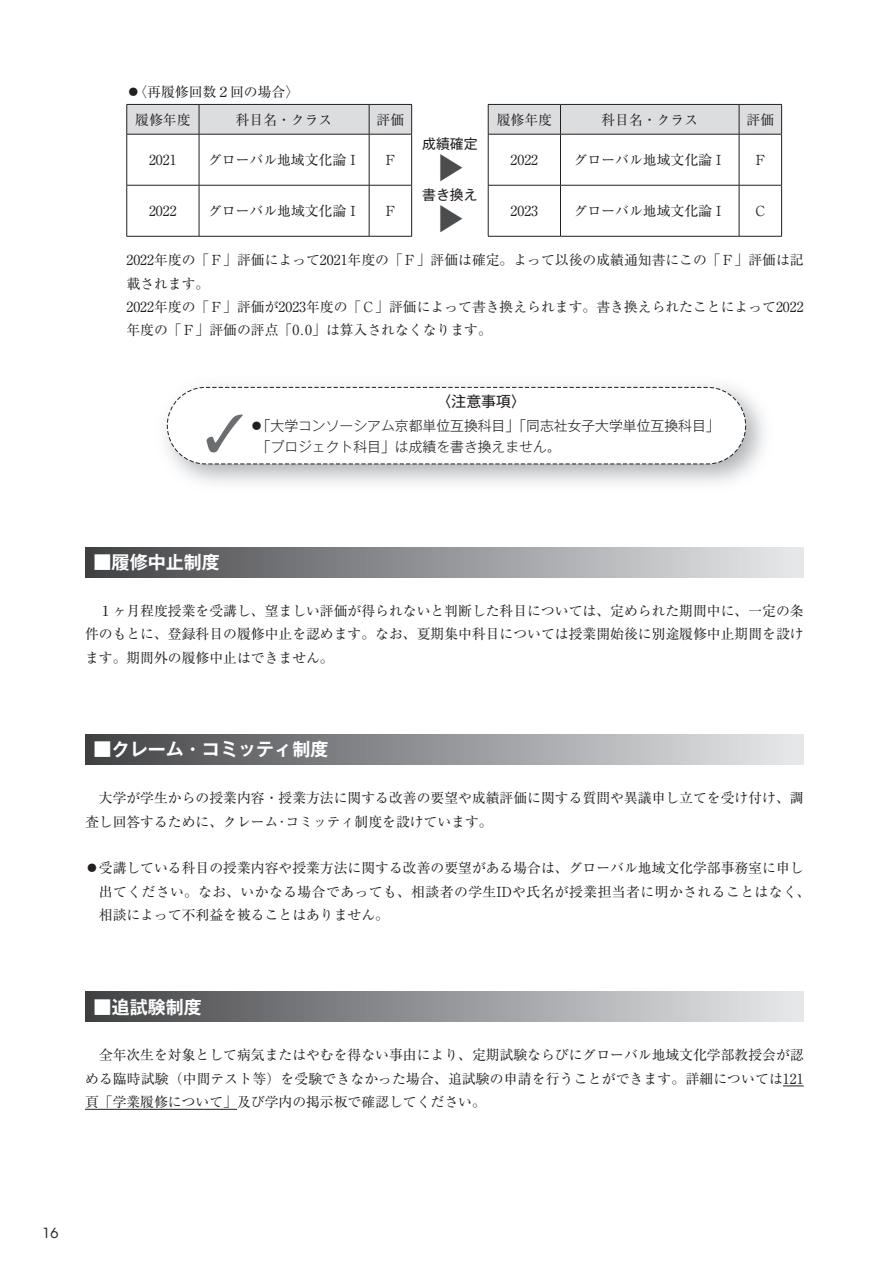
<style>
.page{position:relative;width:893px;height:1263px;background:#fff}
.page>*{position:absolute;margin:0;border:0;box-sizing:border-box;transform-origin:0 0}
.t1{font:29.7px "Gothic MB101 Pro";color:#4b4c4d;scale:1.2 1}
.t2{font:700 18px "Gothic MB101 Pro De";color:#fff}
.t3{font:14.85px "Gothic MB101 Pro";color:#231f20}
.t4{font:13.8px/23.4px "Ryumin Pro";color:#231f20}
.t5{font:300 13.8px/21.3px "Gothic MB101 Pro";color:#231f20}
.t6{font:13.8px "Gothic MB101 Pro";color:#231f20}
.t7{font:13.8px "ITC Avant Garde Std";color:#231f20}
</style>
<div class="page">
<svg style="left:783px;top:1086px;width:21px;height:1px"></svg>
<hr style="left:85px;top:1109px;width:152px;height:1px;background:#231f20">
<svg style="left:126px;top:104px;width:656px;height:30px;background:#d7d8d9"></svg>
<hr style="left:126px;top:134px;width:73px;height:1px;background:#231f20">
<hr style="left:126px;top:134px;width:1px;height:51px;background:#231f20">
<hr style="left:199px;top:134px;width:170px;height:1px;background:#231f20">
<hr style="left:199px;top:134px;width:1px;height:51px;background:#231f20">
<hr style="left:369px;top:134px;width:43px;height:1px;background:#231f20">
<hr style="left:369px;top:134px;width:1px;height:51px;background:#231f20">
<hr style="left:411px;top:134px;width:1px;height:51px;background:#231f20">
<hr style="left:488px;top:134px;width:72px;height:1px;background:#231f20">
<hr style="left:488px;top:134px;width:1px;height:51px;background:#231f20">
<hr style="left:560px;top:134px;width:179px;height:1px;background:#231f20">
<hr style="left:560px;top:134px;width:1px;height:51px;background:#231f20">
<hr style="left:739px;top:134px;width:43px;height:1px;background:#231f20">
<hr style="left:739px;top:134px;width:1px;height:51px;background:#231f20">
<hr style="left:781px;top:134px;width:1px;height:51px;background:#231f20">
<hr style="left:126px;top:185px;width:73px;height:1px;background:#231f20">
<hr style="left:126px;top:185px;width:1px;height:51px;background:#231f20">
<hr style="left:199px;top:185px;width:170px;height:1px;background:#231f20">
<hr style="left:199px;top:185px;width:1px;height:51px;background:#231f20">
<hr style="left:369px;top:185px;width:43px;height:1px;background:#231f20">
<hr style="left:369px;top:185px;width:1px;height:51px;background:#231f20">
<hr style="left:411px;top:185px;width:1px;height:51px;background:#231f20">
<hr style="left:488px;top:185px;width:72px;height:1px;background:#231f20">
<hr style="left:488px;top:185px;width:1px;height:51px;background:#231f20">
<hr style="left:560px;top:185px;width:179px;height:1px;background:#231f20">
<hr style="left:560px;top:185px;width:1px;height:51px;background:#231f20">
<hr style="left:739px;top:185px;width:43px;height:1px;background:#231f20">
<hr style="left:739px;top:185px;width:1px;height:51px;background:#231f20">
<hr style="left:781px;top:185px;width:1px;height:51px;background:#231f20">
<hr style="left:126px;top:236px;width:73px;height:1px;background:#231f20">
<hr style="left:199px;top:236px;width:170px;height:1px;background:#231f20">
<hr style="left:369px;top:236px;width:43px;height:1px;background:#231f20">
<hr style="left:488px;top:236px;width:72px;height:1px;background:#231f20">
<hr style="left:560px;top:236px;width:179px;height:1px;background:#231f20">
<hr style="left:739px;top:236px;width:43px;height:1px;background:#231f20">
<img style="left:165px;top:385px;width:599px;height:98px">
<div style="left:167px;top:387px;width:579px;height:77px;background:#fff;border-radius:38px"></div>
<div style="left:167px;top:387px;width:579px;height:77px;border:1px dashed #231f20;border-radius:38px"></div>
<svg style="left:207px;top:414px;width:36px;height:38px"></svg>
<div style="left:85px;top:547px;width:719px;height:30px;background:linear-gradient(to right,#424346,#e8e9ec)"></div>
<div style="left:85px;top:735px;width:719px;height:29px;background:linear-gradient(to right,#424346,#e8e9ec)"></div>
<div style="left:85px;top:992px;width:719px;height:30px;background:linear-gradient(to right,#424346,#e8e9ec)"></div>
<p class="t4" style="left:126px;top:79px;width:174px">◦〈再履修回数２回の場合〉</p>
<p class="t4" style="left:135px;top:107px;width:57px">履修年度</p>
<p class="t4" style="left:236px;top:107px;width:98px">科目名・クラス</p>
<p class="t4" style="left:377px;top:107px;width:29px">評価</p>
<p class="t4" style="left:497px;top:107px;width:57px">履修年度</p>
<p class="t4" style="left:601px;top:107px;width:98px">科目名・クラス</p>
<p class="t4" style="left:746px;top:107px;width:29px">評価</p>
<p class="t4" style="left:149px;top:147px;width:29px">2021</p>
<p class="t4" style="left:208px;top:147px;width:154px">グローバル地域文化論Ⅰ</p>
<p class="t4" style="left:383px;top:147px;width:15px">Ｆ</p>
<p class="t6" style="left:422px;top:132px;width:57px">成績確定</p>
<h1 class="t1" style="left:432px;top:143px;width:31px">▶</h1>
<p class="t4" style="left:510px;top:147px;width:29px">2022</p>
<p class="t4" style="left:574px;top:147px;width:154px">グローバル地域文化論Ⅰ</p>
<p class="t4" style="left:753px;top:147px;width:15px">Ｆ</p>
<p class="t4" style="left:149px;top:198px;width:29px">2022</p>
<p class="t4" style="left:208px;top:198px;width:154px">グローバル地域文化論Ⅰ</p>
<p class="t4" style="left:383px;top:198px;width:15px">Ｆ</p>
<p class="t6" style="left:422px;top:183px;width:57px">書き換え</p>
<h1 class="t1" style="left:432px;top:194px;width:31px">▶</h1>
<p class="t4" style="left:510px;top:198px;width:29px">2023</p>
<p class="t4" style="left:574px;top:198px;width:154px">グローバル地域文化論Ⅰ</p>
<p class="t4" style="left:753px;top:198px;width:15px">Ｃ</p>
<p class="t4" style="left:126px;top:247px;width:679px">2022年度の「Ｆ」評価によって2021年度の「Ｆ」評価は確定。よって以後の成績通知書にこの「Ｆ」評価は記載されます。<br>2022年度の「Ｆ」評価が2023年度の「Ｃ」評価によって書き換えられます。書き換えられたことによって2022年度の「Ｆ」評価の評点「0.0」は算入されなくなります。</p>
<p class="t3" style="left:437px;top:389px;width:91px">〈注意事項〉</p>
<p class="t5" style="left:250px;top:413px;width:471px">●「大学コンソーシアム京都単位互換科目」「同志社女子大学単位互換科目」　「プロジェクト科目」は成績を書き換えません。</p>
<h2 class="t2" style="left:94px;top:547px;width:128px">■履修中止制度</h2>
<p class="t4" style="left:85px;top:598px;width:720px;text-align:justify">　１ヶ月程度授業を受講し、望ましい評価が得られないと判断した科目については、定められた期間中に、一定の条件のもとに、登録科目の履修中止を認めます。なお、夏期集中科目については授業開始後に別途履修中止期間を設けます。期間外の履修中止はできません。</p>
<h2 class="t2" style="left:94px;top:734px;width:236px">■クレーム・コミッティ制度</h2>
<p class="t4" style="left:85px;top:785px;width:720px">　大学が学生からの授業内容・授業方法に関する改善の要望や成績評価に関する質問や異議申し立てを受け付け、調査し回答するために、クレーム･コミッティ制度を設けています。</p>
<p class="t4" style="left:99px;top:855px;width:713px;text-indent:-14px">◦ 受講している科目の授業内容や授業方法に関する改善の要望がある場合は、グローバル地域文化学部事務室に申し出てください。なお、いかなる場合であっても、相談者の学生IDや氏名が授業担当者に明かされることはなく、相談によって不利益を被ることはありません。</p>
<h2 class="t2" style="left:94px;top:992px;width:110px">■追試験制度</h2>
<p class="t4" style="left:85px;top:1042px;width:720px;text-align:justify">　全年次生を対象として病気またはやむを得ない事由により、定期試験ならびにグローバル地域文化学部教授会が認める臨時試験（中間テスト等）を受験できなかった場合、追試験の申請を行うことができます。詳細については121頁「学業履修について」及び学内の掲示板で確認してください。</p>
<p class="t7" style="left:43px;top:1225px;width:17px">16</p>
</div>
